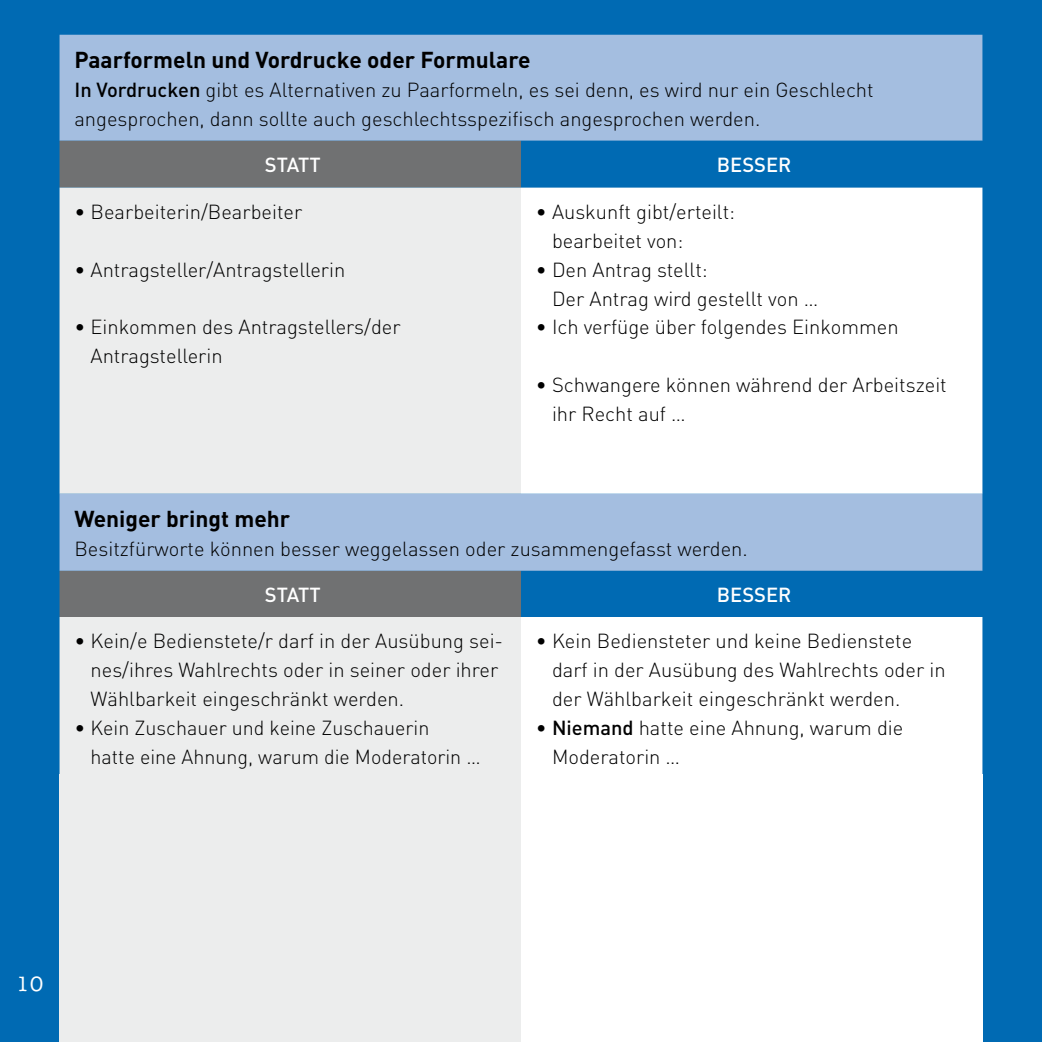
<style>
.page{position:relative;width:1042px;height:1042px;background:#006ab3}
.page>*{position:absolute;margin:0;border:0;box-sizing:border-box;transform-origin:0 0}
.t1{font:700 22.75px "DIN";color:#000}
.t2{font:500 21px "American Typewriter";color:#fff}
.t3{font:300 20.12px/28.9px "DIN";color:#000}
.t4{font:500 20.12px "DIN";color:#fff}
.s1{font-weight:500}
</style>
<div class="page">
<div style="left:60px;top:774px;width:461px;height:268px;background:#eceded"></div>
<div style="left:521px;top:774px;width:461px;height:268px;background:#fff"></div>
<div style="left:60px;top:35px;width:922px;height:106px;background:#a4bee0"></div>
<div style="left:60px;top:141px;width:461px;height:47px;background:#707172"></div>
<svg style="left:60px;top:188px;width:461px;height:586px;background:#d8dde1"></svg>
<svg style="left:521px;top:188px;width:461px;height:586px;background:#deeaf4"></svg>
<p class="t1" style="left:74px;top:45px;width:457px">Paarformeln und Vordrucke oder Formulare</p>
<p class="t3" style="left:74px;top:75px;width:801px"><span class="s1">In Vordrucken</span> gibt es Alternativen zu Paarformeln, es sei denn, es wird nur ein Geschlecht angesprochen, dann sollte auch geschlechtsspezifisch angesprochen werden.</p>
<p class="t4" style="left:265px;top:151px;width:57px">STATT</p>
<p class="t4" style="left:717px;top:151px;width:76px">BESSER</p>
<p class="t3" style="left:74px;top:196px;width:229px">• Bearbeiterin/Bearbeiter</p>
<p class="t3" style="left:552px;top:196px;width:185px;text-indent:-16px">• Auskunft gibt/erteilt: bearbeitet von:</p>
<p class="t3" style="left:552px;top:254px;width:268px;text-indent:-16px">• Den Antrag stellt:<br>Der Antrag wird gestellt von …</p>
<p class="t3" style="left:536px;top:312px;width:364px">• Ich verfüge über folgendes Einkommen</p>
<p class="t3" style="left:552px;top:370px;width:396px;text-indent:-16px">• Schwangere können während der Arbeitszeit ihr Recht auf …</p>
<p class="t3" style="left:74px;top:254px;width:272px">• Antragsteller/Antragstellerin</p>
<p class="t3" style="left:91px;top:312px;width:312px;text-indent:-16px">• Einkommen des Antragstellers/der<br>Antragstellerin</p>
<p class="t1" style="left:74px;top:504px;width:217px">Weniger bringt mehr</p>
<p class="t3" style="left:74px;top:533px;width:675px">Besitzfürworte können besser weggelassen oder zusammengefasst werden.</p>
<p class="t4" style="left:265px;top:581px;width:57px">STATT</p>
<p class="t4" style="left:717px;top:581px;width:76px">BESSER</p>
<p class="t3" style="left:91px;top:626px;width:414px;text-indent:-16px">• Kein/e Bedienstete/r darf in der Ausübung sei&shy;nes/ihres Wahlrechts oder in seiner oder ihrer<br>Wählbarkeit eingeschränkt werden.</p>
<p class="t3" style="left:91px;top:712px;width:391px;text-indent:-16px">• Kein Zuschauer und keine Zuschauerin<br>hatte eine Ahnung, warum die Moderatorin …</p>
<p class="t3" style="left:552px;top:626px;width:395px;text-indent:-16px">• Kein Bediensteter und keine Bedienstete darf in der Ausübung des Wahlrechts oder in der Wählbarkeit eingeschränkt werden.</p>
<p class="t3" style="left:552px;top:712px;width:353px;text-indent:-16px">• <span class="s1">Niemand</span> hatte eine Ahnung, warum die<br>Moderatorin …</p>
<p class="t2" style="left:16px;top:972px;width:29px">10</p>
</div>
